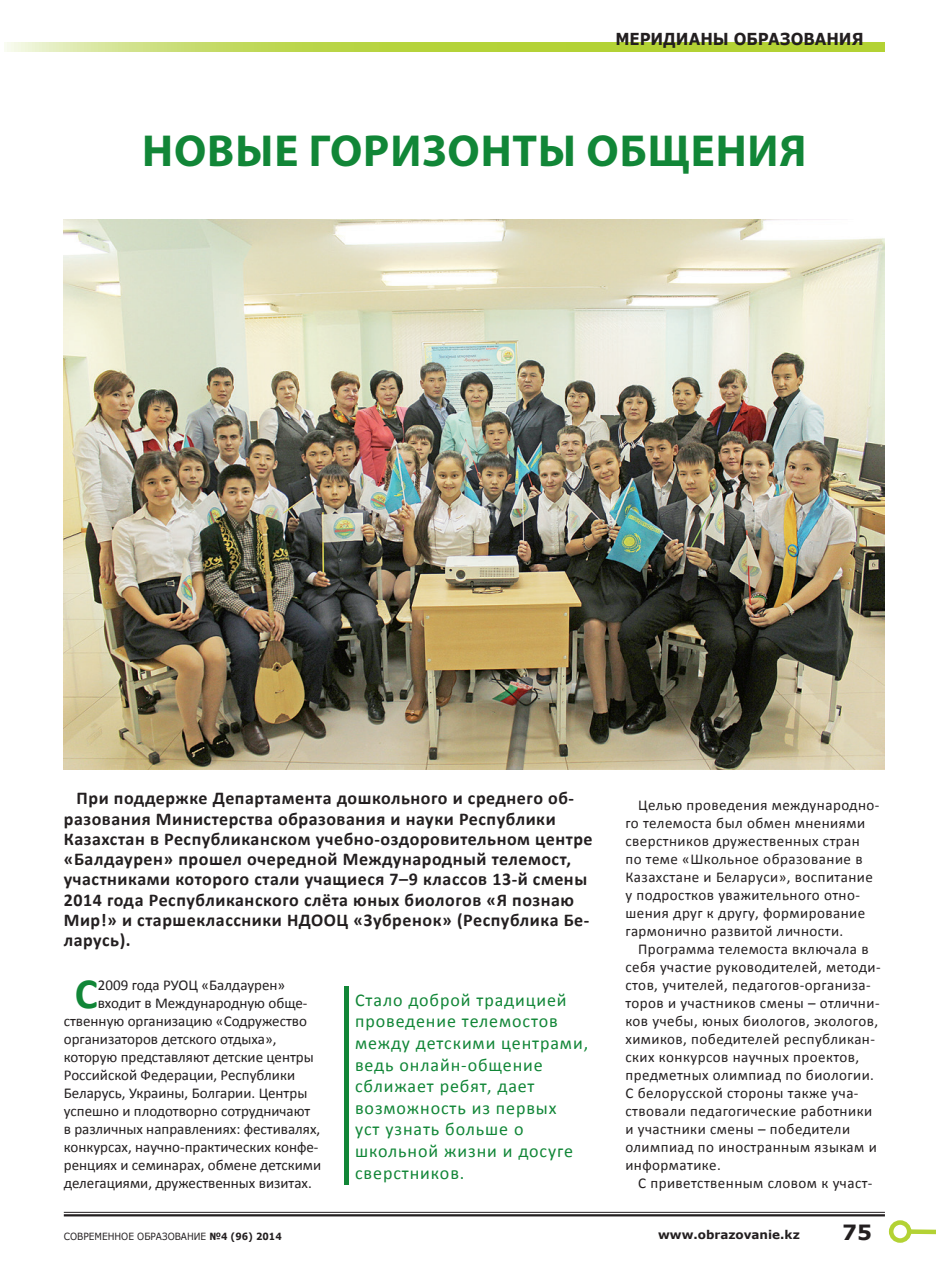
<style>
.page{position:relative;width:936px;height:1263px;background:#fff}
.page>*{position:absolute;margin:0;border:0;box-sizing:border-box;transform-origin:0 0}
.t1{font:700 45px "Myriad Pro";letter-spacing:.02em;color:#118637}
.t2{font:700 43.35px "Calibri";color:#118637}
.t3{font:700 21px "Verdana";color:#231f20}
.t4{font:700 18px/20.2px "Calibri";letter-spacing:.03em;color:#231f20}
.t5{font:18px/21.6px "Calibri";letter-spacing:.05em;color:#118637}
.t6{font:700 16.5px "Verdana";letter-spacing:-.005em;color:#231f20;scale:.91 1}
.t7{font:15px/18px "Calibri";letter-spacing:.03em;color:#231f20}
.t8{font:15px "Calibri";color:#231f20}
.t9{font:700 12px "Verdana";color:#231f20}
.t10{font:9.9px "Verdana";color:#231f20;scale:.91 1}
.s1{font-weight:700}
</style>
<div class="page">
<img style="left:64px;top:219px;width:820px;height:551px">
<div style="left:344px;top:986px;width:5px;height:199px;background:#118637"></div>
<hr style="left:64px;top:1212px;width:820px;height:1px;background:#231f20">
<hr style="left:64px;top:1214px;width:820px;height:2px;background:#231f20">
<div style="left:909px;top:1229px;width:26px;height:5px;background:#b3d234"></div>
<div style="left:888px;top:1220px;width:23px;height:23px;border:4px solid #b3d234;border-radius:50%"></div>
<svg style="left:4px;top:43px;width:880px;height:8px;background:#bed854"></svg>
<p class="t6" style="left:615px;top:27px;width:274px">МЕРИДИАНЫ ОБРАЗОВАНИЯ</p>
<h1 class="t1" style="left:142px;top:121px;width:666px">НОВЫЕ ГОРИЗОНТЫ ОБЩЕНИЯ</h1>
<p class="t4" style="left:64px;top:788px;width:530px;text-indent:13px">При поддержке Департамента дошкольного и среднего об&shy;разования Министерства образования и науки Республики Казахстан в Республиканском учебно-оздоровительном центре «Балдаурен» прошел очередной Международный телемост, участниками которого стали учащиеся 7–9 классов 13-й смены 2014 года Республиканского слёта юных биологов «Я познаю Мир!» и старшеклассники НДООЦ «Зубренок» (Республика Бе&shy;ларусь).</p>
<h2 class="t2" style="left:75px;top:966px;width:24px">С</h2>
<p class="t8" style="left:98px;top:976px;width:189px">2009 года РУОЦ «Балдаурен»</p>
<p class="t5" style="left:355px;top:989px;width:234px">Стало доброй традицией проведение телемостов между детскими центрами, ведь онлайн-общение сближает ребят, дает возможность из первых<br>уст узнать больше о школьной жизни и досуге сверстников.</p>
<p class="t8" style="left:98px;top:994px;width:211px">входит в Международную обще-</p>
<p class="t8" style="left:64px;top:1012px;width:245px">ственную организацию «Содружество</p>
<p class="t8" style="left:64px;top:1030px;width:214px">организаторов детского отдыха»,</p>
<p class="t8" style="left:64px;top:1048px;width:251px">которую представляют детские центры</p>
<p class="t8" style="left:64px;top:1066px;width:233px">Российской Федерации, Республики</p>
<p class="t8" style="left:64px;top:1084px;width:245px">Беларусь, Украины, Болгарии. Центры</p>
<p class="t8" style="left:64px;top:1102px;width:248px">успешно и плодотворно сотрудничают</p>
<p class="t8" style="left:64px;top:1120px;width:258px">в различных направлениях: фестивалях,</p>
<p class="t8" style="left:64px;top:1138px;width:256px">конкурсах, научно-практических конфе-</p>
<p class="t8" style="left:64px;top:1156px;width:259px">ренциях и семинарах, обмене детскими</p>
<p class="t8" style="left:64px;top:1174px;width:249px">делегациями, дружественных визитах.</p>
<p class="t7" style="left:625px;top:796px;width:255px;text-indent:13px">Целью проведения международно&shy;го телемоста был обмен мнениями сверстников дружественных стран по теме «Школьное образование в Казахстане и Беларуси», воспитание у подростков уважительного отно&shy;шения друг к другу, формирование гармонично развитой личности.</p>
<p class="t7" style="left:625px;top:940px;width:257px;text-indent:13px">Программа телемоста включала в себя участие руководителей, методи&shy;стов, учителей, педагогов-организа&shy;торов и участников смены – отлични&shy;ков учебы, юных биологов, экологов, химиков, победителей республикан&shy;ских конкурсов научных проектов, предметных олимпиад по биологии.<br>С белорусской стороны также уча&shy;ствовали педагогические работники и участники смены – победители олимпиад по иностранным языкам и информатике.</p>
<p class="t7" style="left:638px;top:1174px;width:236px">С приветственным словом к участ-</p>
<p class="t10" style="left:64px;top:1229px;width:241px">СОВРЕМЕННОЕ ОБРАЗОВАНИЕ <span class="s1">№4 (96) 2014</span></p>
<p class="t9" style="left:658px;top:1226px;width:143px">www.obrazovanie.kz</p>
<h3 class="t3" style="left:842px;top:1217px;width:31px">75</h3>
</div>
